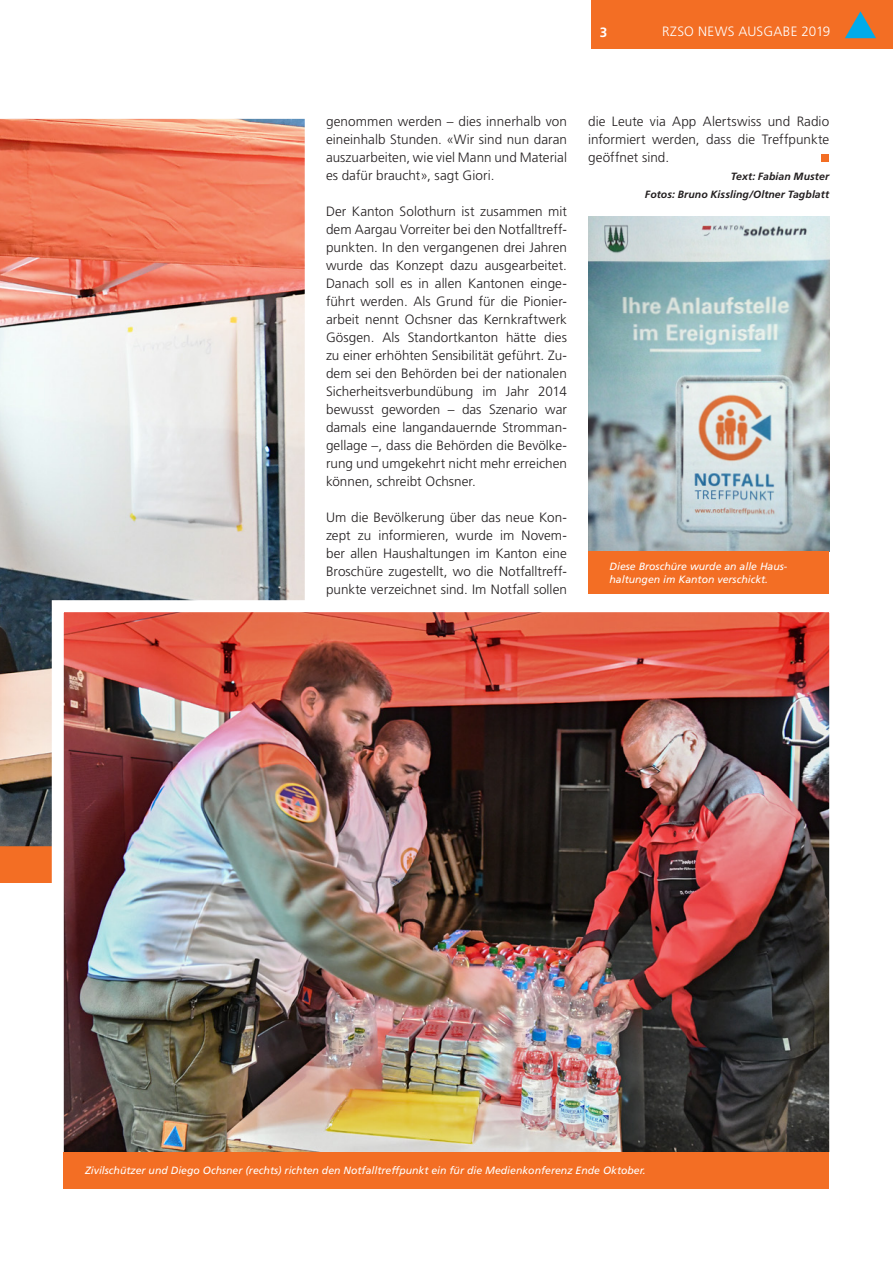
<style>
.page{position:relative;width:893px;height:1263px;background:#fff}
.page>*{position:absolute;margin:0;border:0;box-sizing:border-box;transform-origin:0 0}
.Grundtext{font:300 13.5px/18px "Frutiger";letter-spacing:.005em;color:#231f20;text-align:justify}
.t1{font:300 13.5px "Frutiger";letter-spacing:.02em;color:#fff}
.t2{font:700 13.5px "Frutiger";color:#fff}
.Bildlegende{font:italic 10.5px/12.6px "Frutiger";color:#fff}
.Autor{font:italic 700 10.5px "Frutiger LT Pro";letter-spacing:.005em;color:#231f20}
</style>
<div class="page">
<div style="left:591px;top:0;width:302px;height:49px;background:#f36e24"></div>
<svg style="left:845px;top:11px;width:31px;height:27px"></svg>
<div style="left:822px;top:155px;width:7px;height:7px;background:#f36e24"></div>
<div style="left:0;top:846px;width:64px;height:36px;background:#f36e24"></div>
<img style="left:0;top:119px;width:305px;height:727px">
<img style="left:46px;top:594px;width:784px;height:576px">
<div style="left:64px;top:1152px;width:765px;height:36px;background:#f36e24"></div>
<img style="left:588px;top:216px;width:241px;height:335px">
<div style="left:588px;top:551px;width:241px;height:43px;background:#f36e24"></div>
<p class="t2" style="left:600px;top:24px;width:9px">3</p>
<p class="t1" style="left:662px;top:24px;width:170px">RZSO NEWS AUSGABE 2019</p>
<p class="Grundtext" style="left:326px;top:113px;width:242px">genommen werden – dies innerhalb von eineinhalb Stunden. «Wir sind nun daran auszuarbeiten, wie viel Mann und Material es dafür braucht», sagt Giori.</p>
<p class="Grundtext" style="left:326px;top:203px;width:242px">Der Kanton Solothurn ist zusammen mit dem Aargau Vorreiter bei den Notfalltreff&shy;punkten. In den vergangenen drei Jahren wurde das Konzept dazu ausgearbeitet.<br>Danach soll es in allen Kantonen einge&shy;führt werden. Als Grund für die Pionier&shy;arbeit nennt Ochsner das Kernkraftwerk Gösgen. Als Standortkanton hätte dies zu einer erhöhten Sensibilität geführt. Zu&shy;dem sei den Behörden bei der nationalen Sicherheitsverbundübung im Jahr 2014 bewusst geworden – das Szenario war damals eine langandauernde Stromman&shy;gellage –, dass die Behörden die Bevölke&shy;rung und umgekehrt nicht mehr erreichen können, schreibt Ochsner.</p>
<p class="Grundtext" style="left:326px;top:509px;width:242px">Um die Bevölkerung über das neue Kon&shy;zept zu informieren, wurde im Novem&shy;ber allen Haushaltungen im Kanton eine Broschüre zugestellt, wo die Notfalltreff&shy;punkte verzeichnet sind. Im Notfall sollen</p>
<p class="Grundtext" style="left:588px;top:113px;width:242px">die Leute via App Alertswiss und Radio informiert werden, dass die Treffpunkte geöffnet sind.</p>
<p class="Autor" style="left:731px;top:170px;width:100px">Text: Fabian Muster</p>
<p class="Autor" style="left:645px;top:188px;width:186px">Fotos: Bruno Kissling/Oltner Tagblatt</p>
<p class="Bildlegende" style="left:609px;top:561px;width:179px">Diese Broschüre wurde an alle Haus&shy;haltungen im Kanton verschickt.</p>
<p class="Bildlegende" style="left:85px;top:1164px;width:562px">Zivilschützer und Diego Ochsner (rechts) richten den Notfalltreffpunkt ein für die Medienkonferenz Ende Oktober.</p>
</div>
